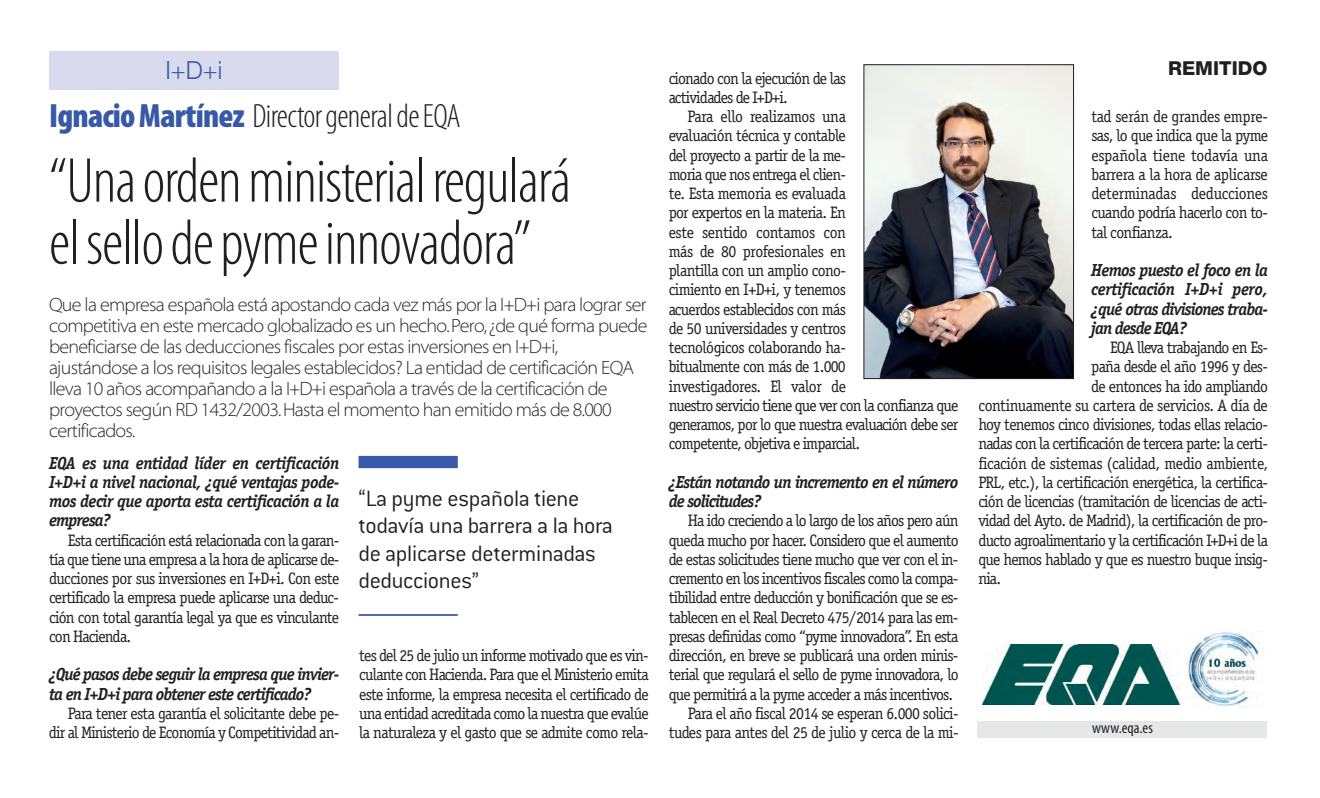
<style>
.page{position:relative;width:1320px;height:798px;background:#fff}
.page>*{position:absolute;margin:0;border:0;box-sizing:border-box;transform-origin:0 0}
.t1{font:300 condensed 63.88px/62.1px "Myriad Pro";letter-spacing:-.02em;color:#231f20}
.t2{font:300 condensed 33.77px "Myriad Pro";letter-spacing:-.02em;color:#231f20}
.t3{font:300 24.85px "Helvetica Neue";color:#3859a7}
.t4{font:300 24.5px/27.7px "Conduit ITC";letter-spacing:-.015em;color:#231f20}
.t5{font:19.25px/21px "Myriad MM 215 wt 700 wd";letter-spacing:-.035em;color:#231f20;scale:.94 1}
.t6{font:800 19.25px "Helvetica Neue";color:#231f20}
.t7{font:italic 700 17.5px/19.2px "Officina Serif";letter-spacing:-.055em;color:#231f20;text-align:justify;scale:.95 1}
.t8{font:16.62px/19.2px "Officina Serif";letter-spacing:-.05em;color:#231f20;text-align:justify;scale:.95 1}
.t9{font:16.62px "Officina Serif";letter-spacing:-.025em;color:#231f20;scale:.95 1}
.t10{font:condensed 15.75px "Myriad Pro";color:#231f20}
.s1{font-weight:900;color:#3859a7}
</style>
<div class="page">
<div style="left:358px;top:456px;width:100px;height:12px;background:#3859a7"></div>
<hr style="left:358px;top:614px;width:100px;height:2px;background:#3859a7">
<div style="left:977px;top:721px;width:290px;height:17px;background:#e6e7e9"></div>
<img style="left:865px;top:66px;width:206px;height:311px">
<div style="left:863px;top:64px;width:210px;height:315px;border:1px solid #231f20"></div>
<img style="left:983px;top:644px;width:196px;height:61px">
<div style="left:49px;top:51px;width:290px;height:39px;background:#d9daed"></div>
<img style="left:1185px;top:631px;width:75px;height:77px">
<h3 class="t3" style="left:165px;top:55px;width:58px">I+D+i</h3>
<p class="t6" style="left:1168px;top:61px;width:101px">REMITIDO</p>
<p class="t8" style="left:668px;top:68px;width:188px">cionado con la ejecución de las actividades de I+D+i.</p>
<p class="t8" style="left:668px;top:107px;width:306px;text-align:left;text-indent:19px">Para ello realizamos una<br>evaluación técnica y contable<br>del proyecto a partir de la me-<br>moria que nos entrega el clien-<br>te. Esta memoria es evaluada<br>por expertos en la materia. En<br>este sentido contamos con<br>más de 80 profesionales en<br>plantilla con un amplio cono-<br>cimiento en I+D+i, y tenemos<br>acuerdos establecidos con más<br>de 50 universidades y centros<br>tecnológicos colaborando ha-<br>bitualmente con más de 1.000<br>investigadores. El valor de<br>nuestro servicio tiene que ver con la confianza que generamos, por lo que nuestra evaluación debe ser competente, objetiva e imparcial.</p>
<p class="t7" style="left:669px;top:474px;width:306px">¿Están notando un incremento en el número de solicitudes?</p>
<p class="t8" style="left:687px;top:511px;width:286px">Ha ido creciendo a lo largo de los años pero aún</p>
<p class="t8" style="left:669px;top:530px;width:306px">queda mucho por hacer. Considero que el aumento</p>
<p class="t8" style="left:669px;top:550px;width:306px">de estas solicitudes tiene mucho que ver con el in-</p>
<p class="t8" style="left:669px;top:569px;width:306px">cremento en los incentivos fiscales como la compa-</p>
<p class="t8" style="left:669px;top:588px;width:306px">tibilidad entre deducción y bonificación que se es-</p>
<p class="t8" style="left:669px;top:607px;width:306px">tablecen en el Real Decreto 475/2014 para las em-</p>
<p class="t8" style="left:669px;top:627px;width:306px">presas definidas como “pyme innovadora”. En esta</p>
<p class="t8" style="left:669px;top:646px;width:306px">dirección, en breve se publicará una orden minis-</p>
<p class="t8" style="left:669px;top:665px;width:306px">terial que regulará el sello de pyme innovadora, lo</p>
<p class="t8" style="left:669px;top:684px;width:301px">que permitirá a la pyme acceder a más incentivos.</p>
<p class="t8" style="left:687px;top:704px;width:287px">Para el año fiscal 2014 se esperan 6.000 solici-</p>
<p class="t8" style="left:669px;top:723px;width:306px">tudes para antes del 25 de julio y cerca de la mi-</p>
<h2 class="t2" style="left:49px;top:104px;width:413px"><span class="s1">Ignacio Martínez</span> Director general de EQA</h2>
<p class="t8" style="left:1091px;top:107px;width:188px">tad serán de grandes empre&shy;sas, lo que indica que la pyme española tiene todavía una barrera a la hora de aplicarse determinadas deducciones cuando podría hacerlo con to&shy;tal confianza.</p>
<p class="t7" style="left:1091px;top:262px;width:187px">Hemos puesto el foco en la certificación I+D+i pero, ¿qué otras divisiones traba&shy;jan desde EQA?</p>
<p class="t8" style="left:1110px;top:338px;width:168px">EQA lleva trabajando en Es-</p>
<p class="t8" style="left:1091px;top:357px;width:187px">paña desde el año 1996 y des-</p>
<p class="t8" style="left:1091px;top:376px;width:187px">de entonces ha ido ampliando</p>
<p class="t9" style="left:978px;top:395px;width:306px">continuamente su cartera de servicios. A día de</p>
<p class="t8" style="left:978px;top:415px;width:306px">hoy tenemos cinco divisiones, todas ellas relacio-</p>
<p class="t8" style="left:978px;top:434px;width:306px">nadas con la certificación de tercera parte: la certi-</p>
<p class="t9" style="left:978px;top:453px;width:306px">ficación de sistemas (calidad, medio ambiente,</p>
<p class="t8" style="left:978px;top:473px;width:306px">PRL, etc.), la certificación energética, la certifica-</p>
<p class="t8" style="left:978px;top:492px;width:306px">ción de licencias (tramitación de licencias de acti-</p>
<p class="t8" style="left:978px;top:511px;width:306px">vidad del Ayto. de Madrid), la certificación de pro-</p>
<p class="t8" style="left:978px;top:530px;width:306px">ducto agroalimentario y la certificación I+D+i de la</p>
<p class="t8" style="left:978px;top:550px;width:306px">que hemos hablado y que es nuestro buque insig-</p>
<p class="t8" style="left:978px;top:569px;width:25px">nia.</p>
<h1 class="t1" style="left:49px;top:155px;width:523px">“Una orden ministerial regulará el sello de pyme innovadora”</h1>
<p class="t5" style="left:49px;top:296px;width:638px">Que la empresa española está apostando cada vez más por la I+D+i para lograr ser competitiva en este mercado globalizado es un hecho. Pero, ¿de qué forma puede beneficiarse de las deducciones fiscales por estas inversiones en I+D+i, ajustándose a los requisitos legales establecidos? La entidad de certificación EQA lleva 10 años acompañando a la I+D+i española a través de la certificación de proyectos según RD 1432/2003. Hasta el momento han emitido más de 8.000 certificados.</p>
<p class="t7" style="left:49px;top:455px;width:307px">EQA es una entidad líder en certificación I+D+i a nivel nacional, ¿qué ventajas pode&shy;mos decir que aporta esta certificación a la empresa?</p>
<p class="t8" style="left:49px;top:530px;width:307px;text-indent:19px">Esta certificación está relacionada con la garan&shy;tía que tiene una empresa a la hora de aplicarse de&shy;ducciones por sus inversiones en I+D+i. Con este certificado la empresa puede aplicarse una deduc&shy;ción con total garantía legal ya que es vinculante con Hacienda.</p>
<p class="t7" style="left:49px;top:666px;width:307px">¿Qué pasos debe seguir la empresa que invier&shy;ta en I+D+i para obtener este certificado?</p>
<p class="t8" style="left:49px;top:704px;width:307px;text-align:right">Para tener esta garantía el solicitante debe pe&shy;dir al Ministerio de Economía y Competitividad an-</p>
<h3 class="t4" style="left:358px;top:487px;width:256px">“La pyme española tiene todavía una barrera a la hora de aplicarse determinadas deducciones”</h3>
<p class="t8" style="left:359px;top:646px;width:306px">tes del 25 de julio un informe motivado que es vin&shy;culante con Hacienda. Para que el Ministerio emita este informe, la empresa necesita el certificado de una entidad acreditada como la nuestra que evalúe la naturaleza y el gasto que se admite como rela-</p>
<p class="t10" style="left:1092px;top:722px;width:62px">www.eqa.es</p>
</div>
